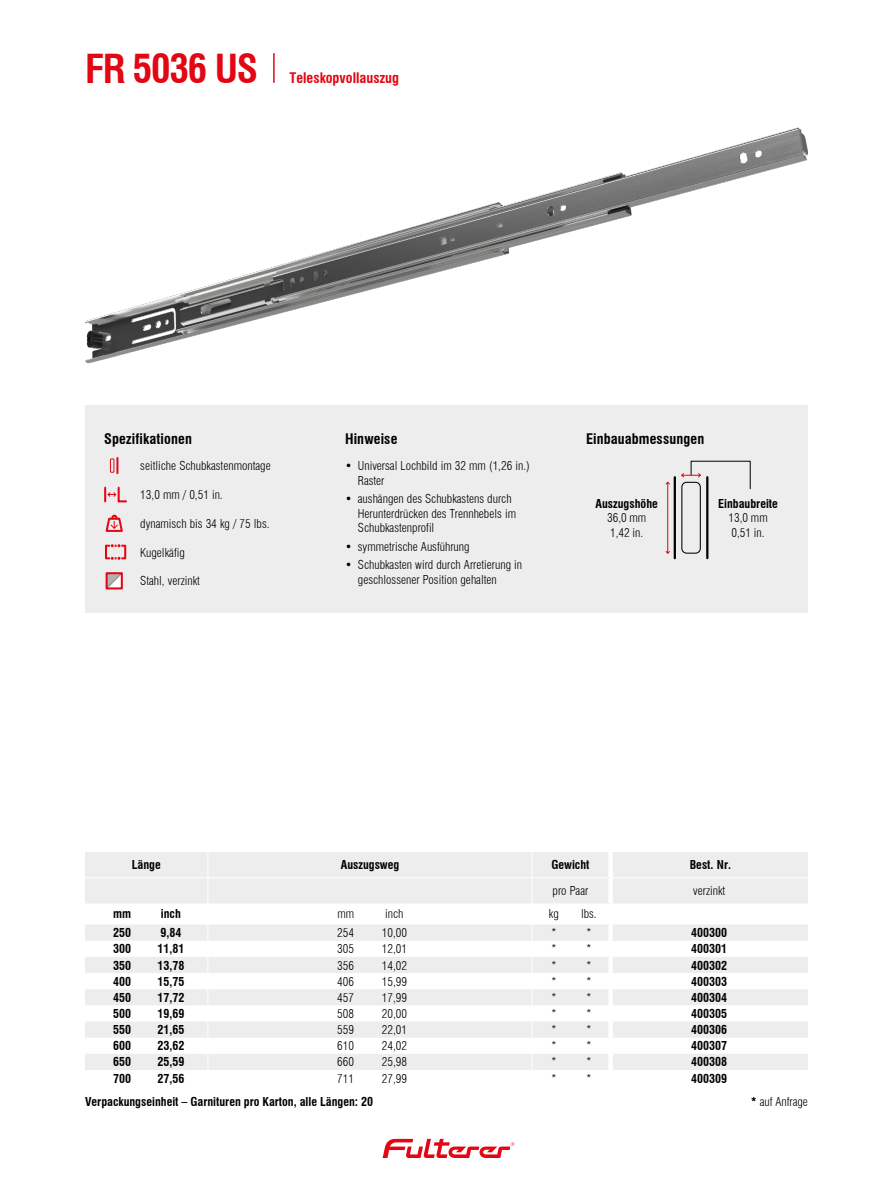
<style>
.page{position:relative;width:893px;height:1191px;background:#fff}
.page>*{position:absolute;margin:0;border:0;box-sizing:border-box;transform-origin:0 0}
.t1{font:700 condensed 39px "Swiss 721 BT";letter-spacing:-.03em;color:#e30613}
.CONTENT_Headline{font:700 condensed 14.25px "Swiss 721 BT";letter-spacing:.01em;color:#000}
.t2{font:700 condensed 14.25px "Swiss 721 BT";color:#e30613}
.CONTENT_Icons{font:300 condensed 12px/14.4px "Swiss 721 BT";color:#000}
.TABLE_Text_bold{font:700 condensed 12px "Swiss 721 BT";color:#000}
.TABLE_Text_bold-2{font:300 condensed 12px "Swiss 721 BT";color:#000}
.CONTENT_Headline-2{font:700 condensed 12px "Swiss 721 BT";color:#000}
.TABLE_Text_light{font:300 condensed 12px "Swiss 721 BT";color:#000}
.s1{font-weight:700}
</style>
<div class="page">
<svg style="left:383px;top:1138px;width:131px;height:20px"></svg>
<img style="left:85px;top:128px;width:723px;height:235px">
<svg style="left:85px;top:852px;width:723px;height:218px"></svg>
<div style="left:85px;top:406px;width:723px;height:207px;background:#ededed"></div>
<div style="left:681px;top:482px;width:20px;height:71px;border:1px solid #000;border-radius:5px"></div>
<hr style="left:706px;top:477px;width:2px;height:81px;background:#000">
<hr style="left:674px;top:477px;width:2px;height:81px;background:#000">
<hr style="left:667px;top:482px;width:1px;height:71px;background:#e30613">
<svg style="left:665px;top:550px;width:5px;height:4px"></svg>
<svg style="left:665px;top:481px;width:5px;height:4px"></svg>
<svg style="left:681px;top:461px;width:69px;height:28px"></svg>
<div style="left:110px;top:458px;width:4px;height:15px;border:1px solid #e30613"></div>
<svg style="left:116px;top:458px;width:2px;height:15px"></svg>
<svg style="left:104px;top:486px;width:23px;height:16px"></svg>
<svg style="left:106px;top:514px;width:17px;height:18px"></svg>
<svg style="left:105px;top:544px;width:21px;height:16px"></svg>
<svg style="left:109px;top:575px;width:11px;height:11px"></svg>
<div style="left:106px;top:572px;width:17px;height:17px;border:2px solid #e30613"></div>
<hr style="left:273px;top:53px;width:2px;height:30px;background:#e30613">
<p class="t1" style="left:85px;top:45px;width:175px">FR 5036 US</p>
<p class="t2" style="left:289px;top:69px;width:111px">Teleskopvollauszug</p>
<p class="CONTENT_Headline" style="left:104px;top:430px;width:89px">Spezifikationen</p>
<p class="CONTENT_Icons" style="left:140px;top:458px;width:132px">seitliche Schubkastenmontage</p>
<p class="CONTENT_Icons" style="left:140px;top:487px;width:84px">13,0 mm / 0,51 in.</p>
<p class="CONTENT_Icons" style="left:140px;top:516px;width:131px">dynamisch bis 34 kg / 75 lbs.</p>
<p class="CONTENT_Icons" style="left:140px;top:545px;width:46px">Kugelkäfig</p>
<p class="CONTENT_Icons" style="left:140px;top:574px;width:61px">Stahl, verzinkt</p>
<p class="CONTENT_Headline" style="left:345px;top:430px;width:54px">Hinweise</p>
<p class="CONTENT_Icons" style="left:358px;top:458px;width:173px;text-indent:-13px">• Universal Lochbild im 32 mm (1,26 in.)<br>Raster</p>
<p class="CONTENT_Icons" style="left:358px;top:491px;width:160px;text-indent:-13px">• aushängen des Schubkastens durch<br>Herunterdrücken des Trennhebels im<br>Schubkastenprofil</p>
<p class="CONTENT_Icons" style="left:345px;top:539px;width:126px">• symmetrische Ausführung</p>
<p class="CONTENT_Icons" style="left:358px;top:558px;width:166px;text-indent:-13px">• Schubkasten wird durch Arretierung in geschlossener Position gehalten</p>
<p class="CONTENT_Headline" style="left:586px;top:430px;width:120px">Einbauabmessungen</p>
<p class="CONTENT_Headline-2" style="left:596px;top:496px;width:64px">Auszugshöhe</p>
<p class="CONTENT_Icons" style="left:607px;top:510px;width:41px">36,0 mm<br>1,42 in.</p>
<p class="CONTENT_Headline-2" style="left:718px;top:496px;width:61px">Einbaubreite</p>
<p class="CONTENT_Icons" style="left:728px;top:510px;width:41px">13,0 mm<br>0,51 in.</p>
<p class="TABLE_Text_bold" style="left:132px;top:857px;width:31px">Länge</p>
<p class="TABLE_Text_bold" style="left:341px;top:857px;width:60px">Auszugsweg</p>
<p class="TABLE_Text_bold" style="left:551px;top:857px;width:40px">Gewicht</p>
<p class="TABLE_Text_bold" style="left:690px;top:857px;width:43px">Best. Nr.</p>
<p class="TABLE_Text_light" style="left:553px;top:883px;width:37px">pro Paar</p>
<p class="TABLE_Text_light" style="left:693px;top:883px;width:34px">verzinkt</p>
<p class="TABLE_Text_bold" style="left:113px;top:907px;width:20px">mm</p>
<p class="TABLE_Text_bold" style="left:161px;top:907px;width:21px">inch</p>
<p class="TABLE_Text_light" style="left:337px;top:907px;width:18px">mm</p>
<p class="TABLE_Text_light" style="left:385px;top:907px;width:20px">inch</p>
<p class="TABLE_Text_light" style="left:549px;top:907px;width:11px">kg</p>
<p class="TABLE_Text_light" style="left:581px;top:907px;width:17px">lbs.</p>
<p class="TABLE_Text_bold" style="left:113px;top:925px;width:19px">250</p>
<p class="TABLE_Text_bold" style="left:160px;top:925px;width:22px">9,84</p>
<p class="TABLE_Text_bold-2" style="left:337px;top:925px;width:18px">254</p>
<p class="TABLE_Text_bold-2" style="left:382px;top:925px;width:27px">10,00</p>
<p class="TABLE_Text_light" style="left:551px;top:925px;width:7px">*</p>
<p class="TABLE_Text_light" style="left:586px;top:925px;width:7px">*</p>
<p class="TABLE_Text_bold" style="left:113px;top:941px;width:19px">300</p>
<p class="TABLE_Text_bold" style="left:157px;top:941px;width:28px">11,81</p>
<p class="TABLE_Text_bold-2" style="left:337px;top:941px;width:18px">305</p>
<p class="TABLE_Text_bold-2" style="left:382px;top:941px;width:27px">12,01</p>
<p class="TABLE_Text_light" style="left:551px;top:941px;width:7px">*</p>
<p class="TABLE_Text_light" style="left:586px;top:941px;width:7px">*</p>
<p class="TABLE_Text_bold" style="left:113px;top:958px;width:19px">350</p>
<p class="TABLE_Text_bold" style="left:157px;top:958px;width:28px">13,78</p>
<p class="TABLE_Text_bold-2" style="left:337px;top:958px;width:18px">356</p>
<p class="TABLE_Text_bold-2" style="left:382px;top:958px;width:27px">14,02</p>
<p class="TABLE_Text_light" style="left:551px;top:958px;width:7px">*</p>
<p class="TABLE_Text_light" style="left:586px;top:958px;width:7px">*</p>
<p class="TABLE_Text_bold" style="left:113px;top:974px;width:19px">400</p>
<p class="TABLE_Text_bold" style="left:157px;top:974px;width:28px">15,75</p>
<p class="TABLE_Text_bold-2" style="left:337px;top:974px;width:18px">406</p>
<p class="TABLE_Text_bold-2" style="left:382px;top:974px;width:27px">15,99</p>
<p class="TABLE_Text_light" style="left:551px;top:974px;width:7px">*</p>
<p class="TABLE_Text_light" style="left:586px;top:974px;width:7px">*</p>
<p class="TABLE_Text_bold" style="left:113px;top:990px;width:19px">450</p>
<p class="TABLE_Text_bold" style="left:157px;top:990px;width:28px">17,72</p>
<p class="TABLE_Text_bold-2" style="left:337px;top:990px;width:18px">457</p>
<p class="TABLE_Text_bold-2" style="left:382px;top:990px;width:27px">17,99</p>
<p class="TABLE_Text_light" style="left:551px;top:990px;width:7px">*</p>
<p class="TABLE_Text_light" style="left:586px;top:990px;width:7px">*</p>
<p class="TABLE_Text_bold" style="left:113px;top:1006px;width:19px">500</p>
<p class="TABLE_Text_bold" style="left:157px;top:1006px;width:28px">19,69</p>
<p class="TABLE_Text_bold-2" style="left:337px;top:1006px;width:18px">508</p>
<p class="TABLE_Text_bold-2" style="left:382px;top:1006px;width:27px">20,00</p>
<p class="TABLE_Text_light" style="left:551px;top:1006px;width:7px">*</p>
<p class="TABLE_Text_light" style="left:586px;top:1006px;width:7px">*</p>
<p class="TABLE_Text_bold" style="left:113px;top:1022px;width:19px">550</p>
<p class="TABLE_Text_bold" style="left:157px;top:1022px;width:28px">21,65</p>
<p class="TABLE_Text_bold-2" style="left:337px;top:1022px;width:18px">559</p>
<p class="TABLE_Text_bold-2" style="left:382px;top:1022px;width:27px">22,01</p>
<p class="TABLE_Text_light" style="left:551px;top:1022px;width:7px">*</p>
<p class="TABLE_Text_light" style="left:586px;top:1022px;width:7px">*</p>
<p class="TABLE_Text_bold" style="left:113px;top:1038px;width:19px">600</p>
<p class="TABLE_Text_bold" style="left:157px;top:1038px;width:28px">23,62</p>
<p class="TABLE_Text_bold-2" style="left:337px;top:1038px;width:18px">610</p>
<p class="TABLE_Text_bold-2" style="left:382px;top:1038px;width:27px">24,02</p>
<p class="TABLE_Text_light" style="left:551px;top:1038px;width:7px">*</p>
<p class="TABLE_Text_light" style="left:586px;top:1038px;width:7px">*</p>
<p class="TABLE_Text_bold" style="left:113px;top:1055px;width:19px">650</p>
<p class="TABLE_Text_bold" style="left:157px;top:1055px;width:28px">25,59</p>
<p class="TABLE_Text_bold-2" style="left:337px;top:1055px;width:18px">660</p>
<p class="TABLE_Text_bold-2" style="left:382px;top:1055px;width:27px">25,98</p>
<p class="TABLE_Text_light" style="left:551px;top:1055px;width:7px">*</p>
<p class="TABLE_Text_light" style="left:586px;top:1055px;width:7px">*</p>
<p class="TABLE_Text_bold" style="left:113px;top:1071px;width:19px">700</p>
<p class="TABLE_Text_bold" style="left:157px;top:1071px;width:28px">27,56</p>
<p class="TABLE_Text_bold-2" style="left:337px;top:1071px;width:18px">711</p>
<p class="TABLE_Text_bold-2" style="left:382px;top:1071px;width:27px">27,99</p>
<p class="TABLE_Text_light" style="left:551px;top:1071px;width:7px">*</p>
<p class="TABLE_Text_light" style="left:586px;top:1071px;width:7px">*</p>
<p class="CONTENT_Headline-2" style="left:85px;top:1094px;width:289px">Verpackungseinheit – Garnituren pro Karton, alle Längen: 20</p>
<p class="TABLE_Text_bold" style="left:691px;top:925px;width:37px">400300</p>
<p class="TABLE_Text_bold" style="left:691px;top:941px;width:37px">400301</p>
<p class="TABLE_Text_bold" style="left:691px;top:958px;width:37px">400302</p>
<p class="TABLE_Text_bold" style="left:691px;top:974px;width:37px">400303</p>
<p class="TABLE_Text_bold" style="left:691px;top:990px;width:37px">400304</p>
<p class="TABLE_Text_bold" style="left:691px;top:1006px;width:37px">400305</p>
<p class="TABLE_Text_bold" style="left:691px;top:1022px;width:37px">400306</p>
<p class="TABLE_Text_bold" style="left:691px;top:1038px;width:37px">400307</p>
<p class="TABLE_Text_bold" style="left:691px;top:1055px;width:37px">400308</p>
<p class="TABLE_Text_bold" style="left:691px;top:1071px;width:37px">400309</p>
<p class="CONTENT_Icons" style="left:751px;top:1094px;width:59px"><span class="s1">*</span> auf Anfrage</p>
</div>
